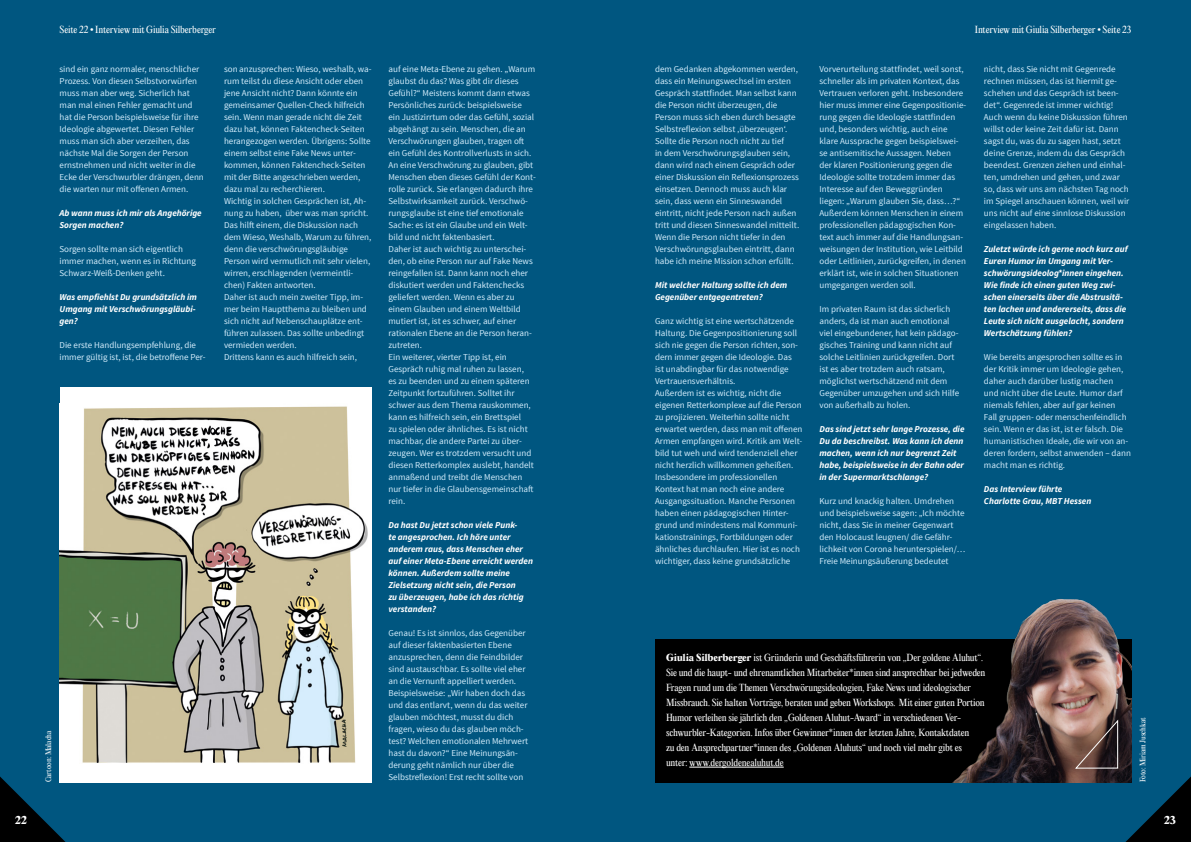
<style>
.page{position:relative;width:1191px;height:842px;background:#005680}
.page>*{position:absolute;margin:0;border:0;box-sizing:border-box;transform-origin:0 0}
.t1{font:800 10px "Editorial New";color:#fff}
.t2{font:9px/12px "Source Sans Pro";color:#d4edfc}
.t3{font:italic 700 9px/12px "Source Sans Pro";color:#fff}
.t4{font:9px/15px "Editorial New";letter-spacing:-.025em;color:#fff}
.t5{font:7px "Editorial New";letter-spacing:-.015em;color:#fff}
.s1{font-weight:800}
</style>
<div class="page">
<div style="left:655px;top:639px;width:476px;height:143px;background:#000"></div>
<hr style="left:689px;top:767px;width:94px;height:1px;background:#fff">
<img style="left:953px;top:599px;width:178px;height:183px">
<div style="left:60px;top:387px;width:311px;height:395px;background:#fff"></div>
<img style="left:60px;top:406px;width:308px;height:357px">
<svg style="left:1125px;top:776px;width:66px;height:66px"></svg>
<svg style="left:0;top:776px;width:65px;height:66px"></svg>
<svg style="left:1075px;top:719px;width:43px;height:50px;background:#6f554e"></svg>
<p class="t4" style="left:60px;top:22px;width:158px">Seite 22 • Interview mit Giulia Silberberger</p>
<p class="t4" style="left:974px;top:22px;width:158px">Interview mit Giulia Silberberger • Seite 23</p>
<p class="t2" style="left:60px;top:63px;width:146px">sind ein ganz normaler, menschlicher Prozess. Von diesen Selbstvorwürfen muss man aber weg. Sicherlich hat man mal einen Fehler gemacht und hat die Person beispielsweise für ihre Ideologie abgewertet. Diesen Fehler muss man sich aber verzeihen, das nächste Mal die Sorgen der Person ernstnehmen und nicht weiter in die Ecke der Verschwurbler drängen, denn die warten nur mit offenen Armen.</p>
<p class="t3" style="left:60px;top:207px;width:144px">Ab wann muss ich mir als Angehörige<br>Sorgen machen?</p>
<p class="t2" style="left:60px;top:243px;width:138px">Sorgen sollte man sich eigentlich immer machen, wenn es in Richtung<br>Schwarz-Weiß-Denken geht.</p>
<p class="t3" style="left:60px;top:291px;width:139px">Was empfiehlst Du grundsätzlich im<br>Umgang mit Verschwörungsgläubi&shy;gen?</p>
<p class="t2" style="left:60px;top:339px;width:147px">Die erste Handlungsempfehlung, die immer gültig ist, ist, die betroffene Per-</p>
<p class="t5" style="left:43px;top:782px;width:53px;rotate:-90deg">Cartoon: Malacha</p>
<p class="t2" style="left:224px;top:63px;width:149px">son anzusprechen: Wieso, weshalb, wa&shy;rum teilst du diese Ansicht oder eben jene Ansicht nicht? Dann könnte ein gemeinsamer Quellen-Check hilfreich sein. Wenn man gerade nicht die Zeit dazu hat, können Faktencheck-Seiten herangezogen werden. Übrigens: Sollte einem selbst eine Fake News unter&shy;kommen, können Faktencheck-Seiten mit der Bitte angeschrieben werden, dazu mal zu recherchieren.</p>
<p class="t2" style="left:224px;top:195px;width:149px">Wichtig in solchen Gesprächen ist, Ah&shy;nung zu haben, über was man spricht.<br>Das hilft einem, die Diskussion nach dem Wieso, Weshalb, Warum zu führen, denn die verschwörungsgläubige Person wird vermutlich mit sehr vielen, wirren, erschlagenden (vermeintli&shy;chen) Fakten antworten.</p>
<p class="t2" style="left:224px;top:291px;width:144px">Daher ist auch mein zweiter Tipp, im&shy;mer beim Hauptthema zu bleiben und sich nicht auf Nebenschauplätze ent&shy;führen zulassen. Das sollte unbedingt vermieden werden.</p>
<p class="t2" style="left:224px;top:351px;width:135px">Drittens kann es auch hilfreich sein,</p>
<p class="t2" style="left:388px;top:63px;width:149px">auf eine Meta-Ebene zu gehen. „Warum glaubst du das? Was gibt dir dieses Gefühl?“ Meistens kommt dann etwas Persönliches zurück: beispielsweise<br>ein Justizirrtum oder das Gefühl, sozial abgehängt zu sein. Menschen, die an Verschwörungen glauben, tragen oft ein Gefühl des Kontrollverlusts in sich.<br>An eine Verschwörung zu glauben, gibt Menschen eben dieses Gefühl der Kont&shy;rolle zurück. Sie erlangen dadurch ihre Selbstwirksamkeit zurück. Verschwö&shy;rungsglaube ist eine tief emotionale Sache: es ist ein Glaube und ein Welt&shy;bild und nicht faktenbasiert.</p>
<p class="t2" style="left:388px;top:243px;width:146px">Daher ist auch wichtig zu unterschei&shy;den, ob eine Person nur auf Fake News reingefallen ist. Dann kann noch eher diskutiert werden und Faktenchecks geliefert werden. Wenn es aber zu einem Glauben und einem Weltbild mutiert ist, ist es schwer, auf einer rationalen Ebene an die Person heran&shy;zutreten.</p>
<p class="t2" style="left:388px;top:351px;width:147px">Ein weiterer, vierter Tipp ist, ein Gespräch ruhig mal ruhen zu lassen, es zu beenden und zu einem späteren Zeitpunkt fortzuführen. Solltet ihr schwer aus dem Thema rauskommen, kann es hilfreich sein, ein Brettspiel<br>zu spielen oder ähnliches. Es ist nicht machbar, die andere Partei zu über&shy;zeugen. Wer es trotzdem versucht und diesen Retterkomplex auslebt, handelt anmaßend und treibt die Menschen nur tiefer in die Glaubensgemeinschaft rein.</p>
<p class="t3" style="left:388px;top:519px;width:146px">Da hast Du jetzt schon viele Punk-<br>te angesprochen. Ich höre unter anderem raus, dass Menschen eher auf einer Meta-Ebene erreicht werden können. Außerdem sollte meine<br>Zielsetzung nicht sein, die Person<br>zu überzeugen, habe ich das richtig verstanden?</p>
<p class="t2" style="left:388px;top:627px;width:141px">Genau! Es ist sinnlos, das Gegenüber auf dieser faktenbasierten Ebene anzusprechen, denn die Feindbilder sind austauschbar. Es sollte viel eher an die Vernunft appelliert werden.<br>Beispielsweise: „Wir haben doch das und das entlarvt, wenn du das weiter glauben möchtest, musst du dich fragen, wieso du das glauben möch&shy;test? Welchen emotionalen Mehrwert hast du davon?“ Eine Meinungsän&shy;derung geht nämlich nur über die Selbstreflexion! Erst recht sollte von</p>
<p class="t2" style="left:655px;top:63px;width:146px">dem Gedanken abgekommen werden, dass ein Meinungswechsel im ersten Gespräch stattfindet. Man selbst kann die Person nicht überzeugen, die Person muss sich eben durch besagte Selbstreflexion selbst ‚überzeugen‘.<br>Sollte die Person noch nicht zu tief<br>in dem Verschwörungsglauben sein, dann wird nach einem Gespräch oder einer Diskussion ein Reflexionsprozess einsetzen. Dennoch muss auch klar sein, dass wenn ein Sinneswandel eintritt, nicht jede Person nach außen tritt und diesen Sinneswandel mitteilt.<br>Wenn die Person nicht tiefer in den Verschwörungsglauben eintritt, dann habe ich meine Mission schon erfüllt.</p>
<p class="t3" style="left:655px;top:279px;width:134px">Mit welcher Haltung sollte ich dem<br>Gegenüber entgegentreten?</p>
<p class="t2" style="left:655px;top:315px;width:145px">Ganz wichtig ist eine wertschätzende Haltung. Die Gegenpositionierung soll sich nie gegen die Person richten, son&shy;dern immer gegen die Ideologie. Das ist unabdingbar für das notwendige Vertrauensverhältnis.</p>
<p class="t2" style="left:655px;top:387px;width:149px">Außerdem ist es wichtig, nicht die eigenen Retterkomplexe auf die Person zu projizieren. Weiterhin sollte nicht erwartet werden, dass man mit offenen Armen empfangen wird. Kritik am Welt&shy;bild tut weh und wird tendenziell eher nicht herzlich willkommen geheißen.</p>
<p class="t2" style="left:655px;top:471px;width:146px">Insbesondere im professionellen Kontext hat man noch eine andere Ausgangssituation. Manche Personen haben einen pädagogischen Hinter&shy;grund und mindestens mal Kommuni&shy;kationstrainings, Fortbildungen oder ähnliches durchlaufen. Hier ist es noch wichtiger, dass keine grundsätzliche</p>
<p class="t2" style="left:819px;top:63px;width:148px">Vorverurteilung stattfindet, weil sonst, schneller als im privaten Kontext, das Vertrauen verloren geht. Insbesondere hier muss immer eine Gegenpositionie&shy;rung gegen die Ideologie stattfinden und, besonders wichtig, auch eine klare Aussprache gegen beispielswei&shy;se antisemitische Aussagen. Neben<br>der klaren Positionierung gegen die Ideologie sollte trotzdem immer das Interesse auf den Beweggründen liegen: „Warum glauben Sie, dass…?“ Außerdem können Menschen in einem professionellen pädagogischen Kon&shy;text auch immer auf die Handlungsan&shy;weisungen der Institution, wie Leitbild oder Leitlinien, zurückgreifen, in denen erklärt ist, wie in solchen Situationen umgegangen werden soll.</p>
<p class="t2" style="left:819px;top:303px;width:141px">Im privaten Raum ist das sicherlich anders, da ist man auch emotional viel eingebundener, hat kein pädago&shy;gisches Training und kann nicht auf solche Leitlinien zurückgreifen. Dort ist es aber trotzdem auch ratsam, möglichst wertschätzend mit dem Gegenüber umzugehen und sich Hilfe von außerhalb zu holen.</p>
<p class="t3" style="left:819px;top:423px;width:146px">Das sind jetzt sehr lange Prozesse, die Du da beschreibst. Was kann ich denn machen, wenn ich nur begrenzt Zeit habe, beispielsweise in der Bahn oder in der Supermarktschlange?</p>
<p class="t2" style="left:819px;top:495px;width:147px">Kurz und knackig halten. Umdrehen und beispielsweise sagen: „Ich möchte nicht, dass Sie in meiner Gegenwart den Holocaust leugnen/ die Gefähr&shy;lichkeit von Corona herunterspielen/… Freie Meinungsäußerung bedeutet</p>
<p class="t2" style="left:984px;top:63px;width:147px">nicht, dass Sie nicht mit Gegenrede rechnen müssen, das ist hiermit ge&shy;schehen und das Gespräch ist been&shy;det“. Gegenrede ist immer wichtig!<br>Auch wenn du keine Diskussion führen willst oder keine Zeit dafür ist. Dann sagst du, was du zu sagen hast, setzt deine Grenze, indem du das Gespräch beendest. Grenzen ziehen und einhal&shy;ten, umdrehen und gehen, und zwar so, dass wir uns am nächsten Tag noch im Spiegel anschauen können, weil wir uns nicht auf eine sinnlose Diskussion eingelassen haben.</p>
<p class="t3" style="left:984px;top:243px;width:145px">Zuletzt würde ich gerne noch kurz auf Euren Humor im Umgang mit Ver&shy;schwörungsideolog*innen eingehen.<br>Wie finde ich einen guten Weg zwi&shy;schen einerseits über die Abstrusitä&shy;ten lachen und andererseits, dass die Leute sich nicht ausgelacht, sondern Wertschätzung fühlen?</p>
<p class="t2" style="left:984px;top:351px;width:148px">Wie bereits angesprochen sollte es in der Kritik immer um Ideologie gehen, daher auch darüber lustig machen<br>und nicht über die Leute. Humor darf niemals fehlen, aber auf gar keinen<br>Fall gruppen- oder menschenfeindlich sein. Wenn er das ist, ist er falsch. Die humanistischen Ideale, die wir von an&shy;deren fordern, selbst anwenden – dann macht man es richtig.</p>
<p class="t3" style="left:984px;top:483px;width:80px">Das Interview führte</p>
<p class="t3" style="left:984px;top:495px;width:109px">Charlotte Grau, MBT Hessen</p>
<p class="t4" style="left:666px;top:650px;width:319px"><span class="s1">Giulia Silberberger</span> ist Gründerin und Geschäftsführerin von „Der goldene Aluhut“.</p>
<p class="t4" style="left:666px;top:665px;width:321px">Sie und die haupt- und ehrenamtlichen Mitarbeiter*innen sind ansprechbar bei jedweden Fragen rund um die Themen Verschwörungsideologien, Fake News und ideologischer Missbrauch. Sie halten Vorträge, beraten und geben Workshops. Mit einer guten Portion Humor verleihen sie jährlich den „Goldenen Aluhut-Award“ in verschiedenen Ver&shy;schwurbler-Kategorien. Infos über Gewinner*innen der letzten Jahre, Kontaktdaten<br>zu den Ansprechpartner*innen des „Goldenen Aluhuts“ und noch viel mehr gibt es unter: www.dergoldenealuhut.de</p>
<p class="t5" style="left:1138px;top:782px;width:66px;rotate:-90deg">Foto: Miriam Juschkat</p>
<p class="t1" style="left:15px;top:813px;width:13px">22</p>
<p class="t1" style="left:1164px;top:813px;width:14px">23</p>
</div>
